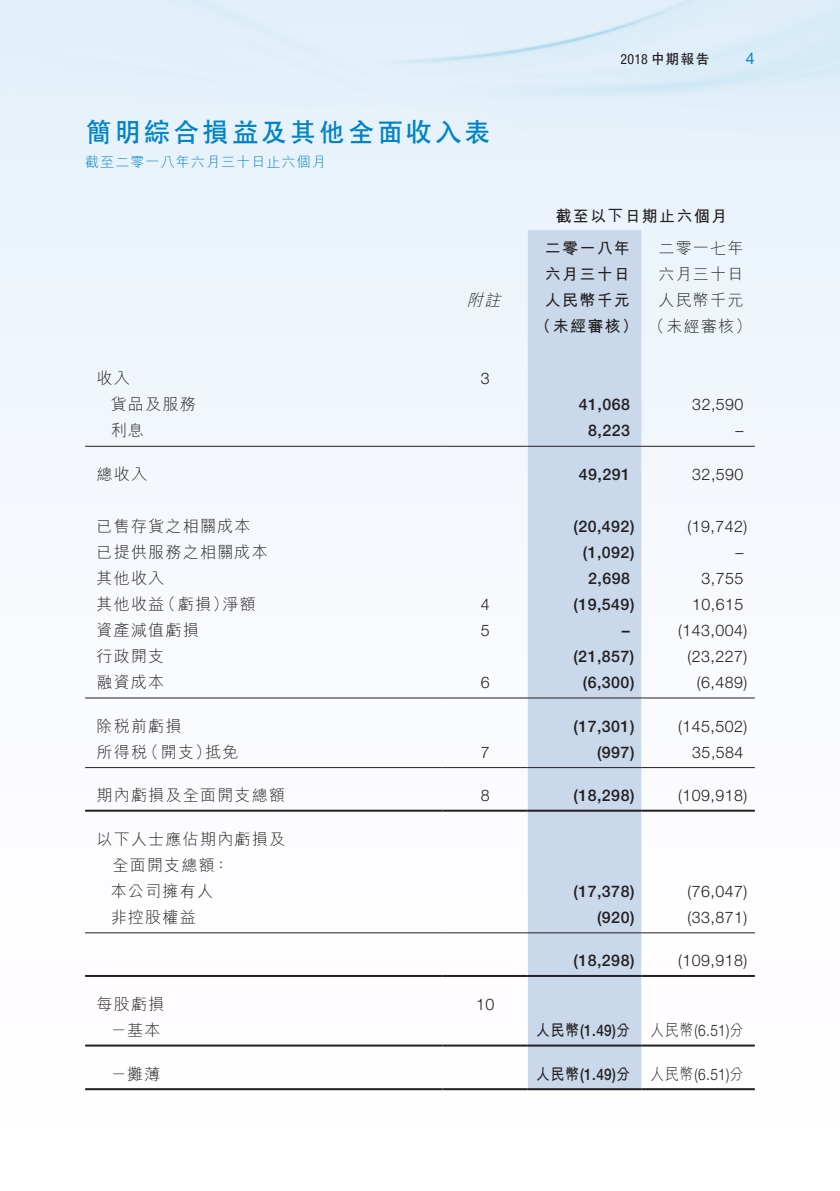
<style>
.page{position:relative;width:840px;height:1191px;background:#fff}
.page>*{position:absolute;margin:0;border:0;box-sizing:border-box;transform-origin:0 0}
.t1{font:700 27px "C Hei 2 HK";letter-spacing:.08em;color:#0083ca}
.t2{font:300 16px/26px "M Hei HK";letter-spacing:.08em;color:#231f20;text-align:justify}
.t3{font:300 16px "Helvetica Neue LT Std";letter-spacing:.03em;color:#231f20}
.t4{font:500 16px "Helvetica Neue LT Std";letter-spacing:.03em;color:#231f20}
.t5{font:700 16px/31.6px "M Hei HK";letter-spacing:.08em;color:#231f20}
.t6{font:300 16px "Helvetica Neue LT Std";letter-spacing:.03em;color:#231f20;scale:.85 1}
.t7{font:500 16px "Helvetica Neue LT Std";letter-spacing:.03em;color:#231f20;scale:.85 1}
.t8{font:italic 300 16px "M Hei HK";color:#231f20}
.t9{font:16px "Helvetica Neue LT Std";color:#0083ca}
.t10{font:300 14px "M Hei HK";letter-spacing:.08em;color:#0083ca}
.t11{font:condensed 14px "Helvetica Neue LT Std";color:#231f20}
.s1{font-family:"C Hei 2 HK";font-weight:700;font-stretch:normal}
.s2{font-weight:300}
.s3{font-family:"M Hei HK";font-weight:700}
.s4{font-family:"M Hei HK"}
</style>
<div class="page">
<img style="left:0;top:0;width:839px;height:1091px">
<div style="left:527px;top:230px;width:114px;height:858px;background:#c9d9eb"></div>
<hr style="left:85px;top:446px;width:357px;height:1px;background:#231f20">
<hr style="left:442px;top:446px;width:85px;height:1px;background:#231f20">
<hr style="left:527px;top:446px;width:114px;height:1px;background:#231f20">
<hr style="left:641px;top:446px;width:113px;height:1px;background:#231f20">
<hr style="left:85px;top:697px;width:357px;height:1px;background:#231f20">
<hr style="left:442px;top:697px;width:85px;height:1px;background:#231f20">
<hr style="left:527px;top:697px;width:114px;height:1px;background:#231f20">
<hr style="left:641px;top:697px;width:113px;height:1px;background:#231f20">
<hr style="left:85px;top:767px;width:357px;height:1px;background:#231f20">
<hr style="left:442px;top:767px;width:85px;height:1px;background:#231f20">
<hr style="left:527px;top:767px;width:114px;height:1px;background:#231f20">
<hr style="left:641px;top:767px;width:113px;height:1px;background:#231f20">
<hr style="left:85px;top:809px;width:357px;height:2px;background:#231f20">
<hr style="left:442px;top:809px;width:85px;height:2px;background:#231f20">
<hr style="left:527px;top:809px;width:114px;height:2px;background:#231f20">
<hr style="left:641px;top:809px;width:113px;height:2px;background:#231f20">
<hr style="left:85px;top:932px;width:357px;height:1px;background:#231f20">
<hr style="left:442px;top:932px;width:85px;height:1px;background:#231f20">
<hr style="left:527px;top:932px;width:114px;height:1px;background:#231f20">
<hr style="left:641px;top:932px;width:113px;height:1px;background:#231f20">
<hr style="left:85px;top:975px;width:357px;height:2px;background:#231f20">
<hr style="left:442px;top:975px;width:85px;height:2px;background:#231f20">
<hr style="left:527px;top:975px;width:114px;height:2px;background:#231f20">
<hr style="left:641px;top:975px;width:113px;height:2px;background:#231f20">
<hr style="left:85px;top:1044px;width:357px;height:2px;background:#231f20">
<hr style="left:442px;top:1044px;width:85px;height:2px;background:#231f20">
<hr style="left:527px;top:1044px;width:114px;height:2px;background:#231f20">
<hr style="left:641px;top:1044px;width:113px;height:2px;background:#231f20">
<hr style="left:85px;top:1088px;width:357px;height:2px;background:#231f20">
<hr style="left:442px;top:1088px;width:85px;height:2px;background:#231f20">
<hr style="left:527px;top:1088px;width:114px;height:2px;background:#231f20">
<hr style="left:641px;top:1088px;width:113px;height:2px;background:#231f20">
<p class="t11" style="left:620px;top:50px;width:90px">2018<span class="s1">中期報告</span></p>
<p class="t9" style="left:745px;top:49px;width:10px">4</p>
<h1 class="t1" style="left:85px;top:118px;width:407px">簡明綜合損益及其他全面收入表</h1>
<p class="t10" style="left:85px;top:155px;width:242px">截至二零一八年六月三十日止六個月</p>
<p class="t8" style="left:466px;top:292px;width:39px">附註</p>
<p class="t5" style="left:544px;top:199px;width:183px;text-indent:11px">截至以下日期止六個月二零一八年</p>
<p class="t5" style="left:544px;top:257px;width:86px">六月三十日</p>
<p class="t2" style="left:658px;top:235px;width:86px">二零一七年六月三十日人民幣千元</p>
<p class="t5" style="left:544px;top:283px;width:86px">人民幣千元</p>
<p class="t5" style="left:534px;top:309px;width:218px">（未經審核） <span class="s2">（未經審核(</span></p>
<p class="t2" style="left:96px;top:365px;width:35px">收入</p>
<p class="t3" style="left:480px;top:369px;width:10px">3</p>
<p class="t2" style="left:111px;top:391px;width:86px">貨品及服務</p>
<p class="t4" style="left:578px;top:395px;width:53px">41,068</p>
<p class="t3" style="left:692px;top:395px;width:53px">32,590</p>
<p class="t2" style="left:111px;top:417px;width:35px">利息</p>
<p class="t4" style="left:587px;top:421px;width:43px">8,223</p>
<p class="t3" style="left:735px;top:421px;width:9px">–</p>
<p class="t2" style="left:96px;top:461px;width:52px">總收入</p>
<p class="t4" style="left:578px;top:464px;width:53px">49,291</p>
<p class="t3" style="left:692px;top:464px;width:53px">32,590</p>
<p class="t2" style="left:96px;top:513px;width:155px">已售存貨之相關成本</p>
<p class="t4" style="left:573px;top:516px;width:62px">)20,492(</p>
<p class="t3" style="left:687px;top:516px;width:61px">)19,742(</p>
<p class="t2" style="left:96px;top:539px;width:173px">已提供服務之相關成本</p>
<p class="t4" style="left:582px;top:542px;width:53px">)1,092(</p>
<p class="t3" style="left:735px;top:542px;width:9px">–</p>
<p class="t2" style="left:96px;top:565px;width:69px">其他收入</p>
<p class="t4" style="left:587px;top:568px;width:43px">2,698</p>
<p class="t3" style="left:701px;top:568px;width:43px">3,755</p>
<p class="t2" style="left:160px;top:591px;width:70px">（虧損）</p>
<p class="t2" style="left:96px;top:591px;width:69px">其他收益</p>
<p class="t2" style="left:222px;top:591px;width:35px">淨額</p>
<p class="t3" style="left:480px;top:594px;width:10px">4</p>
<p class="t4" style="left:573px;top:594px;width:62px">)19,549(</p>
<p class="t3" style="left:692px;top:594px;width:53px">10,615</p>
<p class="t2" style="left:96px;top:617px;width:104px">資產減值虧損</p>
<p class="t3" style="left:480px;top:620px;width:10px">5</p>
<p class="t4" style="left:621px;top:620px;width:9px">–</p>
<p class="t3" style="left:677px;top:620px;width:71px">)143,004(</p>
<p class="t2" style="left:96px;top:643px;width:69px">行政開支</p>
<p class="t4" style="left:573px;top:646px;width:62px">)21,857(</p>
<p class="t3" style="left:687px;top:646px;width:61px">)23,227(</p>
<p class="t2" style="left:96px;top:669px;width:69px">融資成本</p>
<p class="t3" style="left:480px;top:672px;width:10px">6</p>
<p class="t4" style="left:582px;top:672px;width:53px">)6,300(</p>
<p class="t3" style="left:696px;top:672px;width:52px">)6,489(</p>
<p class="t2" style="left:96px;top:712px;width:86px">除稅前虧損</p>
<p class="t4" style="left:573px;top:716px;width:62px">)17,301(</p>
<p class="t3" style="left:677px;top:716px;width:71px">)145,502(</p>
<p class="t2" style="left:143px;top:738px;width:70px">（開支）</p>
<p class="t2" style="left:205px;top:738px;width:35px">抵免</p>
<p class="t2" style="left:96px;top:738px;width:52px">所得稅</p>
<p class="t3" style="left:480px;top:742px;width:10px">7</p>
<p class="t4" style="left:596px;top:742px;width:39px">)997(</p>
<p class="t3" style="left:692px;top:742px;width:53px">35,584</p>
<p class="t2" style="left:96px;top:782px;width:190px">期內虧損及全面開支總額</p>
<p class="t2" style="left:112px;top:825px;width:174px;text-indent:-16px">以下人士應佔期內虧損及全面開支總額：</p>
<p class="t3" style="left:480px;top:785px;width:10px">8</p>
<p class="t4" style="left:573px;top:786px;width:62px">)18,298(</p>
<p class="t3" style="left:677px;top:785px;width:71px">)109,918(</p>
<p class="t2" style="left:111px;top:877px;width:104px">本公司擁有人</p>
<p class="t4" style="left:573px;top:881px;width:62px">)17,378(</p>
<p class="t3" style="left:687px;top:881px;width:61px">)76,047(</p>
<p class="t2" style="left:111px;top:903px;width:86px">非控股權益</p>
<p class="t4" style="left:596px;top:907px;width:39px">)920(</p>
<p class="t3" style="left:687px;top:907px;width:61px">)33,871(</p>
<p class="t4" style="left:573px;top:951px;width:62px">)18,298(</p>
<p class="t3" style="left:677px;top:951px;width:71px">)109,918(</p>
<p class="t2" style="left:96px;top:991px;width:69px">每股虧損</p>
<p class="t3" style="left:476px;top:994px;width:20px">10</p>
<p class="t2" style="left:111px;top:1017px;width:51px">－基本</p>
<p class="t7" style="left:535px;top:1020px;width:112px"><span class="s3">人民幣</span>(1.49 <span class="s3">分</span>)</p>
<p class="t6" style="left:650px;top:1020px;width:111px"><span class="s4">人民幣</span>(6.51 <span class="s4">分</span>)</p>
<p class="t2" style="left:111px;top:1060px;width:51px">－攤薄</p>
<p class="t7" style="left:535px;top:1064px;width:112px"><span class="s3">人民幣</span>(1.49 <span class="s3">分</span>)</p>
<p class="t6" style="left:650px;top:1064px;width:111px"><span class="s4">人民幣</span>(6.51 <span class="s4">分</span>)</p>
</div>
